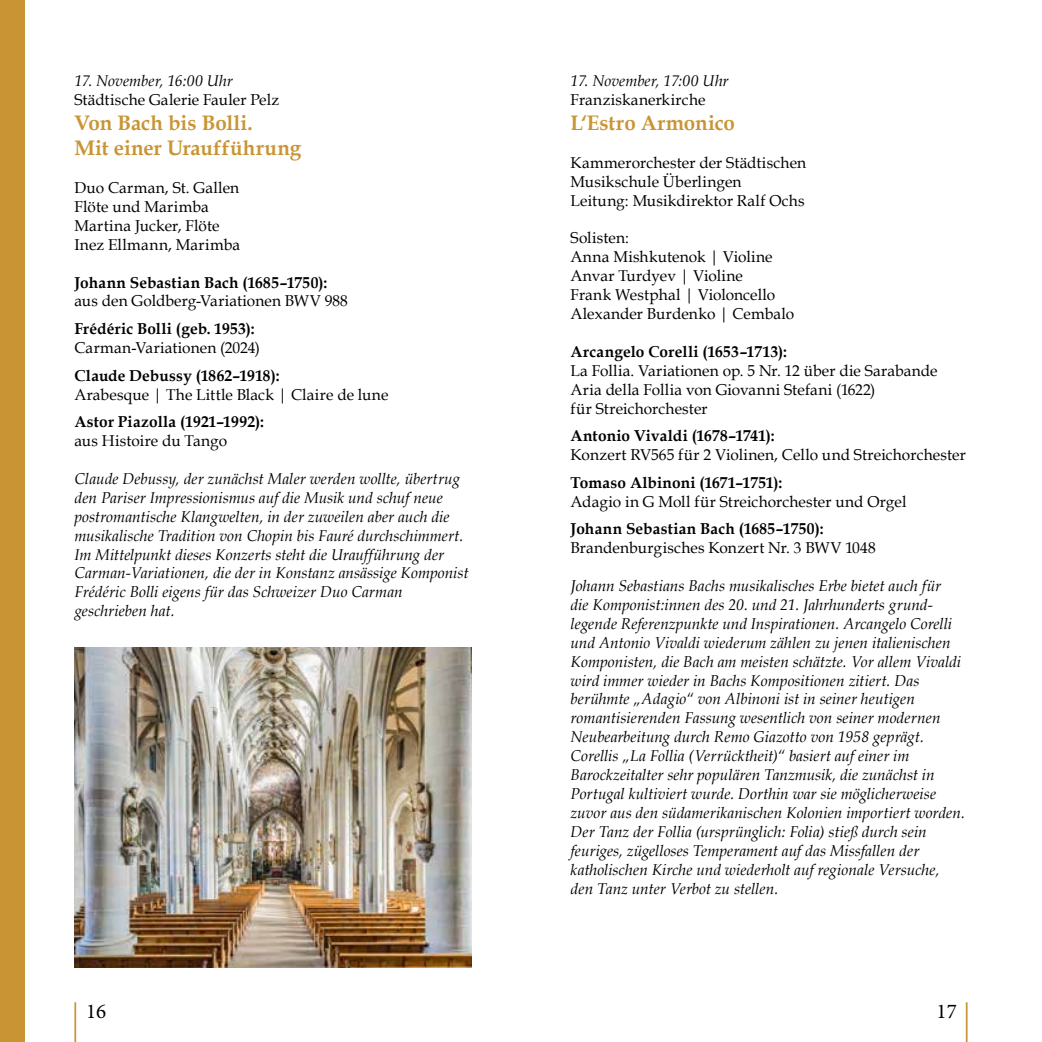
<style>
.page{position:relative;width:1042px;height:1042px;background:#fff}
.page>*{position:absolute;margin:0;border:0;box-sizing:border-box;transform-origin:0 0}
.t1{font:700 21px/25.2px "Book Antiqua";letter-spacing:.005em;color:#c99534}
.t2{font:21px "Minion Pro";color:#000}
.t3{font:italic 15.75px/18.9px "Book Antiqua";letter-spacing:.005em;color:#000}
.t4{font:15.75px/18.9px "Book Antiqua";letter-spacing:.01em;color:#000}
.t5{font:700 15.75px "Book Antiqua";letter-spacing:.01em;color:#000}
</style>
<div class="page">
<hr style="left:74px;top:1002px;width:2px;height:40px;background:#c99534">
<hr style="left:966px;top:1002px;width:1px;height:40px;background:#c99534">
<div style="left:0;top:0;width:25px;height:1042px;background:#c99534"></div>
<img style="left:74px;top:647px;width:397px;height:320px">
<p class="t3" style="left:74px;top:71px;width:160px">17. November, 16:00 Uhr</p>
<p class="t4" style="left:74px;top:90px;width:206px">Städtische Galerie Fauler Pelz</p>
<h1 class="t1" style="left:74px;top:110px;width:228px">Von Bach bis Bolli.<br>Mit einer Uraufführung</h1>
<p class="t4" style="left:74px;top:178px;width:167px">Duo Carman, St. Gallen<br>Flöte und Marimba<br>Martina Jucker, Flöte<br>Inez Ellmann, Marimba</p>
<p class="t5" style="left:74px;top:271px;width:254px">Johann Sebastian Bach (1685–1750):</p>
<p class="t4" style="left:74px;top:291px;width:275px">aus den Goldberg-Variationen BWV 988</p>
<p class="t5" style="left:74px;top:318px;width:182px">Frédéric Bolli (geb. 1953):</p>
<p class="t4" style="left:74px;top:338px;width:187px">Carman-Variationen (2024)</p>
<p class="t5" style="left:74px;top:364px;width:207px">Claude Debussy (1862–1918):</p>
<p class="t4" style="left:74px;top:384px;width:315px">Arabesque | The Little Black | Claire de lune</p>
<p class="t5" style="left:74px;top:411px;width:191px">Astor Piazolla (1921–1992):</p>
<p class="t4" style="left:74px;top:431px;width:154px">aus Histoire du Tango</p>
<p class="t3" style="left:74px;top:469px;width:396px">Claude Debussy, der zunächst Maler werden wollte, übertrug den Pariser Impressionismus auf die Musik und schuf neue postromantische Klangwelten, in der zuweilen aber auch die musikalische Tradition von Chopin bis Fauré durchschimmert.<br>Im Mittelpunkt dieses Konzerts steht die Uraufführung der Carman-Variationen, die der in Konstanz ansässige Komponist Frédéric Bolli eigens für das Schweizer Duo Carman geschrieben hat.</p>
<p class="t3" style="left:570px;top:71px;width:159px">17. November, 17:00 Uhr</p>
<p class="t4" style="left:570px;top:90px;width:136px">Franziskanerkirche</p>
<h1 class="t1" style="left:570px;top:110px;width:166px">L‘Estro Armonico</h1>
<p class="t4" style="left:570px;top:153px;width:237px">Kammerorchester der Städtischen<br>Musikschule Überlingen<br>Leitung: Musikdirektor Ralf Ochs</p>
<p class="t4" style="left:570px;top:228px;width:225px">Solisten:<br>Anna Mishkutenok | Violine<br>Anvar Turdyev | Violine<br>Frank Westphal | Violoncello<br>Alexander Burdenko | Cembalo</p>
<p class="t5" style="left:570px;top:341px;width:218px">Arcangelo Corelli (1653–1713):</p>
<p class="t4" style="left:570px;top:360px;width:368px">La Follia. Variationen op. 5 Nr. 12 über die Sarabande<br>Aria della Follia von Giovanni Stefani (1622)<br>für Streichorchester</p>
<p class="t5" style="left:570px;top:425px;width:205px">Antonio Vivaldi (1678–1741):</p>
<p class="t4" style="left:570px;top:445px;width:397px">Konzert RV565 für 2 Violinen, Cello und Streichorchester</p>
<p class="t5" style="left:570px;top:472px;width:213px">Tomaso Albinoni (1671–1751):</p>
<p class="t4" style="left:570px;top:491px;width:337px">Adagio in G Moll für Streichorchester und Orgel</p>
<p class="t5" style="left:570px;top:518px;width:254px">Johann Sebastian Bach (1685–1750):</p>
<p class="t4" style="left:570px;top:538px;width:307px">Brandenburgisches Konzert Nr. 3 BWV 1048</p>
<p class="t3" style="left:570px;top:576px;width:396px">Johann Sebastians Bachs musikalisches Erbe bietet auch für<br>die Komponist:innen des 20. und 21. Jahrhunderts grund&shy;legende Referenzpunkte und Inspirationen. Arcangelo Corelli und Antonio Vivaldi wiederum zählen zu jenen italienischen Komponisten, die Bach am meisten schätzte. Vor allem Vivaldi wird immer wieder in Bachs Kompositionen zitiert. Das berühmte „Adagio“ von Albinoni ist in seiner heutigen romantisierenden Fassung wesentlich von seiner modernen Neubearbeitung durch Remo Giazotto von 1958 geprägt.<br>Corellis „La Follia (Verrücktheit)“ basiert auf einer im Barockzeitalter sehr populären Tanzmusik, die zunächst in Portugal kultiviert wurde. Dorthin war sie möglicherweise zuvor aus den südamerikanischen Kolonien importiert worden.<br>Der Tanz der Follia (ursprünglich: Folia) stieß durch sein feuriges, zügelloses Temperament auf das Missfallen der katholischen Kirche und wiederholt auf regionale Versuche, den Tanz unter Verbot zu stellen.</p>
<h1 class="t2" style="left:86px;top:997px;width:22px">16</h1>
<h1 class="t2" style="left:936px;top:997px;width:22px">17</h1>
</div>
